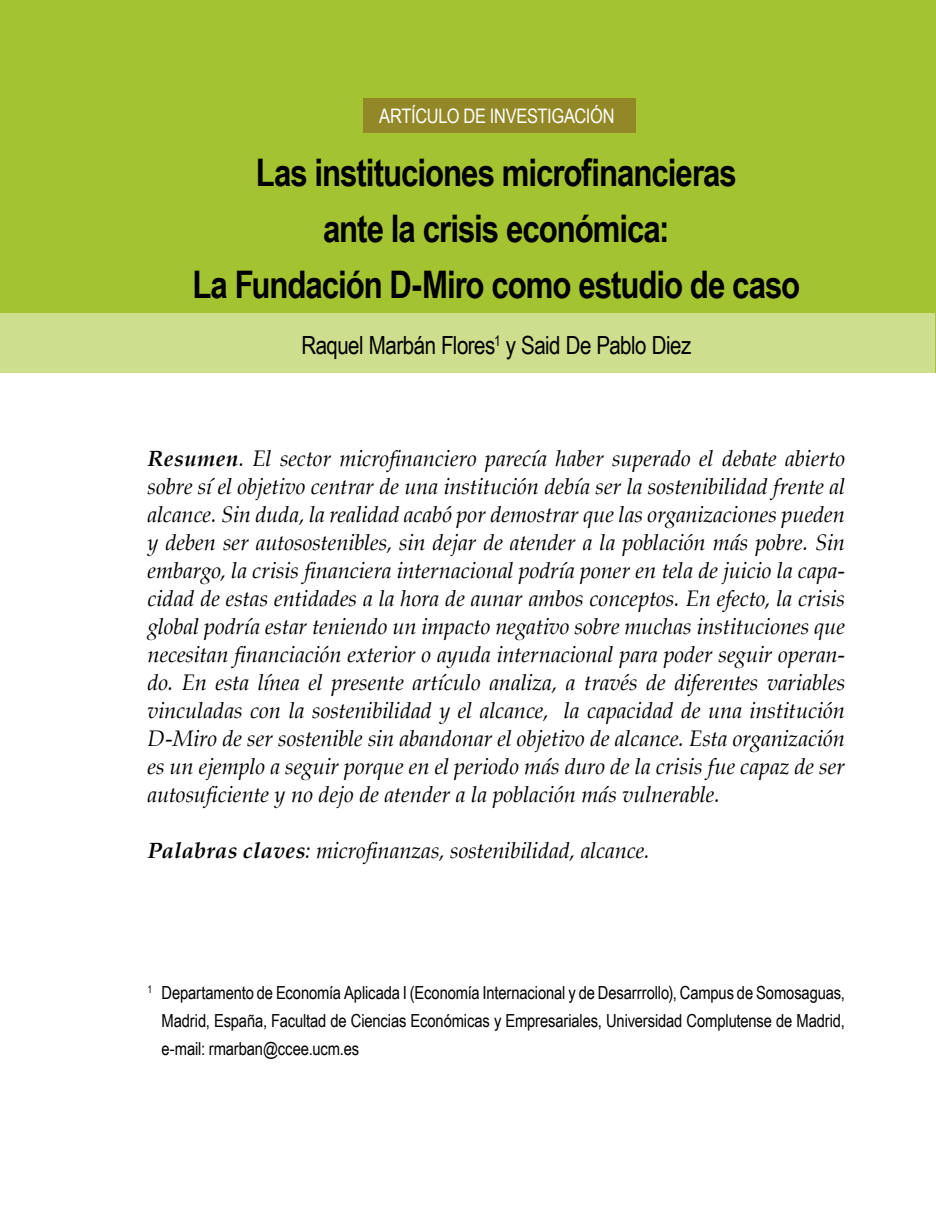
<style>
.page{position:relative;width:936px;height:1219px;background:#fff}
.page>*{position:absolute;margin:0;border:0;box-sizing:border-box;transform-origin:0 0}
.t1{font:700 38px/56px "Arial Narrow";letter-spacing:-.025em;color:#000;text-align:center}
.t2{font:25px "Arial Narrow";letter-spacing:-.02em;color:#000}
.t3{font:italic 22px/28px "Palatino";letter-spacing:-.005em;color:#000;text-align:justify}
.t4{font:20px "Arial Narrow";letter-spacing:-.015em;color:#fff}
.t5{font:18px/28px "Arial Narrow";letter-spacing:-.01em;color:#000;text-align:justify}
.s1{font-weight:700}
</style>
<div class="page">
<div style="left:0;top:0;width:935px;height:372px;background:#a4c331"></div>
<div style="left:0;top:313px;width:935px;height:61px;background:#cdde8f"></div>
<div style="left:363px;top:98px;width:272px;height:34px;background:#938827"></div>
<p class="t4" style="left:379px;top:101px;width:237px">ARTÍCULO DE INVESTIGACIÓN</p>
<h1 class="t1" style="left:192px;top:143px;width:609px">Las instituciones microfinancieras<br>ante la crisis económica:<br>La Fundación D-Miro como estudio de caso</h1>
<p class="t2" style="left:301px;top:327px;width:391px">Raquel Marbán Flores<sup>1</sup> y Said De Pablo Diez</p>
<p class="t3" style="left:147px;top:445px;width:699px"><span class="s1">Resumen</span>. El sector microfinanciero parecía haber superado el debate abierto sobre sí el objetivo centrar de una institución debía ser la sostenibilidad frente al alcance. Sin duda, la realidad acabó por demostrar que las organizaciones pueden y deben ser autosostenibles, sin dejar de atender a la población más pobre. Sin embargo, la crisis financiera internacional podría poner en tela de juicio la capa&shy;cidad de estas entidades a la hora de aunar ambos conceptos. En efecto, la crisis global podría estar teniendo un impacto negativo sobre muchas instituciones que necesitan financiación exterior o ayuda internacional para poder seguir operan&shy;do. En esta línea el presente artículo analiza, a través de diferentes variables vinculadas con la sostenibilidad y el alcance, la capacidad de una institución D-Miro de ser sostenible sin abandonar el objetivo de alcance. Esta organización es un ejemplo a seguir porque en el periodo más duro de la crisis fue capaz de ser autosuficiente y no dejo de atender a la población más vulnerable.</p>
<p class="t3" style="left:147px;top:837px;width:504px"><span class="s1">Palabras claves</span>: microfinanzas, sostenibilidad, alcance.</p>
<p class="t5" style="left:161px;top:977px;width:685px;text-indent:-14px"><sup>1</sup> Departamento de Economía Aplicada I (Economía Internacional y de Desarrrollo), Campus de Somosaguas, Madrid, España, Facultad de Ciencias Económicas y Empresariales, Universidad Complutense de Madrid, e-mail: rmarban@ccee.ucm.es</p>
</div>
